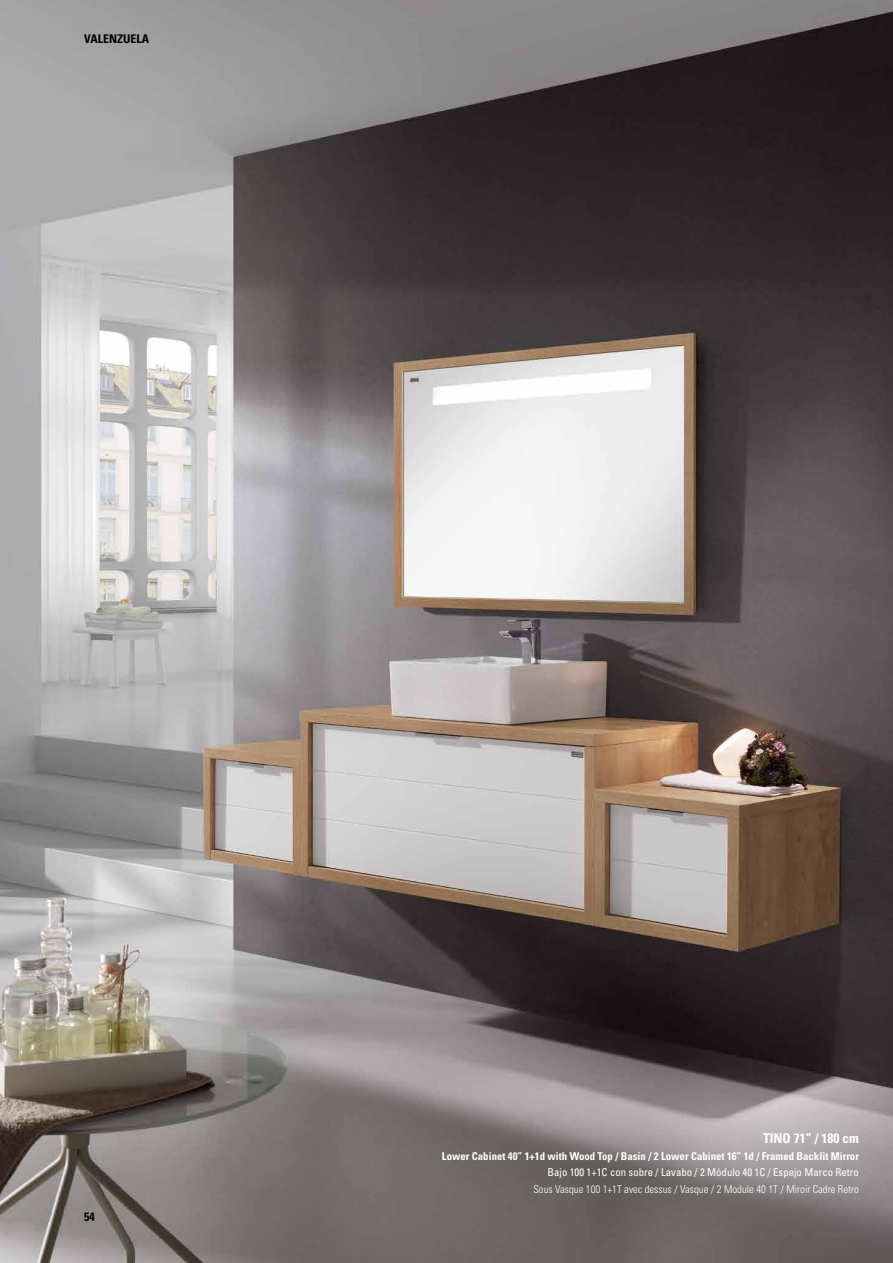
<style>
.page{position:relative;width:893px;height:1263px;background:#fff}
.page>*{position:absolute;margin:0;border:0;box-sizing:border-box;transform-origin:0 0}
.t1{font:700 condensed 13.5px "Univers LT Std";color:#fff}
.t2{font:700 condensed 12px "Univers LT Std";color:#000}
.t3{font:700 condensed 10.8px "Univers LT Std";color:#fff}
.t4{font:300 condensed 10.8px "Univers LT Std";color:#fff}
.t5{font:condensed 10.8px "Univers LT Std";color:#fff}
</style>
<div class="page">
<img style="left:0;top:0;width:893px;height:1263px">
<p class="t2" style="left:84px;top:31px;width:66px">VALENZUELA</p>
<p class="t2" style="left:84px;top:1209px;width:12px">54</p>
<p class="t1" style="left:763px;top:1130px;width:97px">TINO 71” / 180 cm</p>
<p class="t3" style="left:442px;top:1149px;width:419px">Lower Cabinet 40” 1+1d with Wood Top / Basin / 2 Lower Cabinet 16” 1d / Framed Backlit Mirror</p>
<p class="t5" style="left:548px;top:1165px;width:313px">Bajo 100 1+1C con sobre / Lavabo / 2 Módulo 40 1C / Espejo Marco Retro</p>
<p class="t4" style="left:534px;top:1182px;width:327px">Sous Vasque 100 1+1T avec dessus / Vasque / 2 Module 40 1T / Miroir Cadre Retro</p>
</div>
